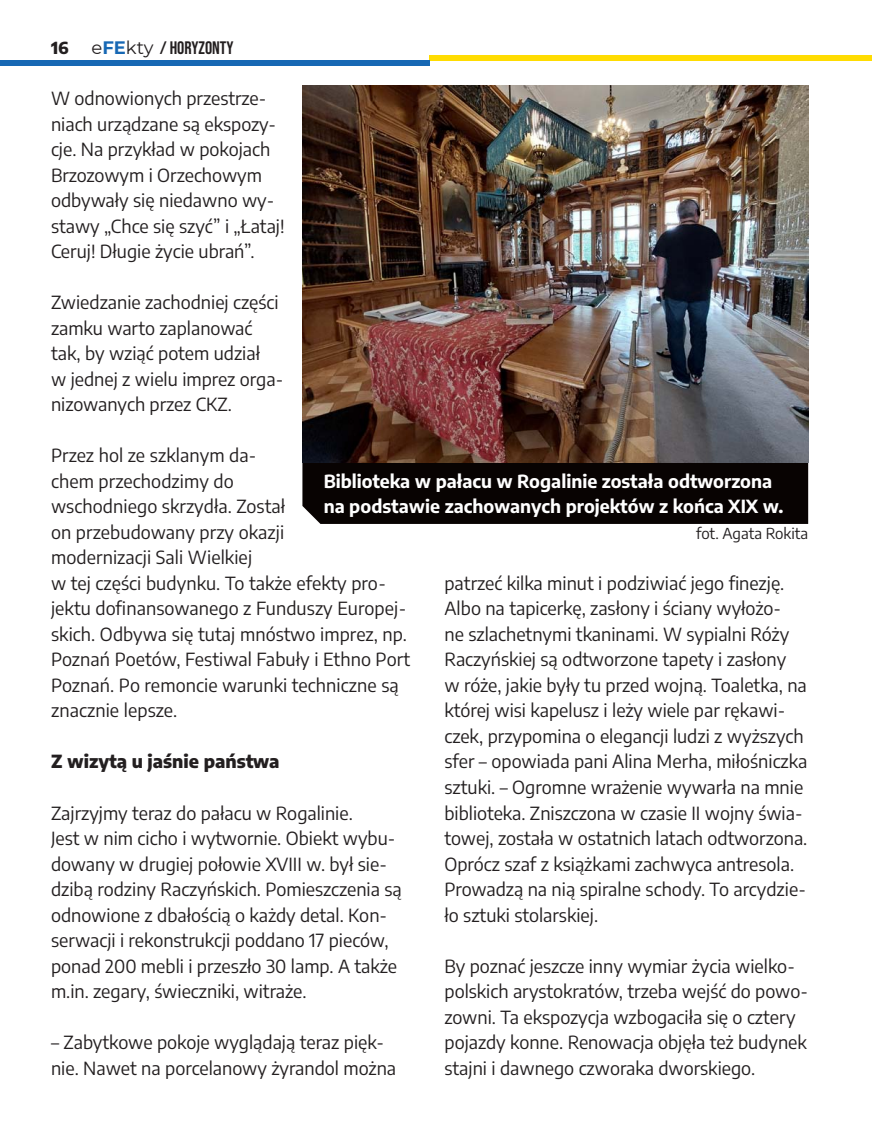
<style>
.page{position:relative;width:872px;height:1127px;background:#fff}
.page>*{position:absolute;margin:0;border:0;box-sizing:border-box;transform-origin:0 0}
.tekst_glowny{font:18px/25.5px "Encode Sans";color:#231f20}
.podpis_zdjecie{font:700 18px/25.5px "Encode Sans";color:#fff}
.tekst_glowny-2{font:800 18px "Encode Sans";color:#231f20}
.t1{font:18px "Bebas Neue";color:#231f20}
.t2{font:800 16.5px "Encode Sans";color:#231f20}
.podpis_zdjecie-2{font:15px "Encode Sans";color:#231f20}
.s1{font-family:"Montserrat"}
.s2{font-family:"Montserrat";font-weight:700;color:#1768b4}
</style>
<div class="page">
<div style="left:302px;top:462px;width:506px;height:62px;background:#080302"></div>
<img style="left:302px;top:85px;width:506px;height:377px">
<div style="left:429px;top:56px;width:443px;height:5px;background:#ffdc01"></div>
<div style="left:0;top:61px;width:429px;height:5px;background:#1768b4"></div>
<p class="t2" style="left:51px;top:37px;width:19px">16</p>
<p class="t1" style="left:91px;top:38px;width:144px"><span class="s1">e</span><span class="s2">FE</span><span class="s1">kty</span> / HORYZONTY</p>
<p class="tekst_glowny" style="left:51px;top:85px;width:235px">W odnowionych przestrze&shy;niach urządzane są ekspozy&shy;cje. Na przykład w pokojach<br>Brzozowym i Orzechowym odbywały się niedawno wy&shy;stawy „Chce się szyć” i „Łataj!<br>Ceruj! Długie życie ubrań”.</p>
<p class="tekst_glowny" style="left:51px;top:289px;width:234px">Zwiedzanie zachodniej części zamku warto zaplanować tak, by wziąć potem udział<br>w jednej z wielu imprez orga&shy;nizowanych przez CKZ.</p>
<p class="tekst_glowny" style="left:51px;top:442px;width:361px">Przez hol ze szklanym da-<br>chem przechodzimy do<br>wschodniego skrzydła. Został<br>on przebudowany przy okazji<br>modernizacji Sali Wielkiej<br>w tej części budynku. To także efekty pro&shy;jektu dofinansowanego z Funduszy Europej&shy;skich. Odbywa się tutaj mnóstwo imprez, np.<br>Poznań Poetów, Festiwal Fabuły i Ethno Port Poznań. Po remoncie warunki techniczne są znacznie lepsze.</p>
<p class="tekst_glowny-2" style="left:51px;top:749px;width:230px">Z wizytą u jaśnie państwa</p>
<p class="tekst_glowny" style="left:51px;top:799px;width:352px">Zajrzyjmy teraz do pałacu w Rogalinie.<br>Jest w nim cicho i wytwornie. Obiekt wybu&shy;dowany w drugiej połowie XVIII w. był sie&shy;dzibą rodziny Raczyńskich. Pomieszczenia są odnowione z dbałością o każdy detal. Kon&shy;serwacji i rekonstrukcji poddano 17 pieców, ponad 200 mebli i przeszło 30 lamp. A także m.in. zegary, świeczniki, witraże.</p>
<p class="tekst_glowny" style="left:51px;top:1029px;width:347px">– Zabytkowe pokoje wyglądają teraz pięk&shy;nie. Nawet na porcelanowy żyrandol można</p>
<p class="podpis_zdjecie" style="left:324px;top:467px;width:461px">Biblioteka w pałacu w Rogalinie została odtworzona na podstawie zachowanych projektów z końca XIX w.</p>
<p class="podpis_zdjecie-2" style="left:696px;top:523px;width:113px">fot. Agata Rokita</p>
<p class="tekst_glowny" style="left:444px;top:570px;width:364px">patrzeć kilka minut i podziwiać jego finezję.<br>Albo na tapicerkę, zasłony i ściany wyłożo-<br>ne szlachetnymi tkaninami. W sypialni Róży Raczyńskiej są odtworzone tapety i zasłony<br>w róże, jakie były tu przed wojną. Toaletka, na której wisi kapelusz i leży wiele par rękawi&shy;czek, przypomina o elegancji ludzi z wyższych sfer – opowiada pani Alina Merha, miłośniczka sztuki. – Ogromne wrażenie wywarła na mnie biblioteka. Zniszczona w czasie II wojny świa&shy;towej, została w ostatnich latach odtworzona.<br>Oprócz szaf z książkami zachwyca antresola.<br>Prowadzą na nią spiralne schody. To arcydzie&shy;ło sztuki stolarskiej.</p>
<p class="tekst_glowny" style="left:444px;top:952px;width:365px">By poznać jeszcze inny wymiar życia wielko&shy;polskich arystokratów, trzeba wejść do powo&shy;zowni. Ta ekspozycja wzbogaciła się o cztery pojazdy konne. Renowacja objęła też budynek stajni i dawnego czworaka dworskiego.</p>
</div>
